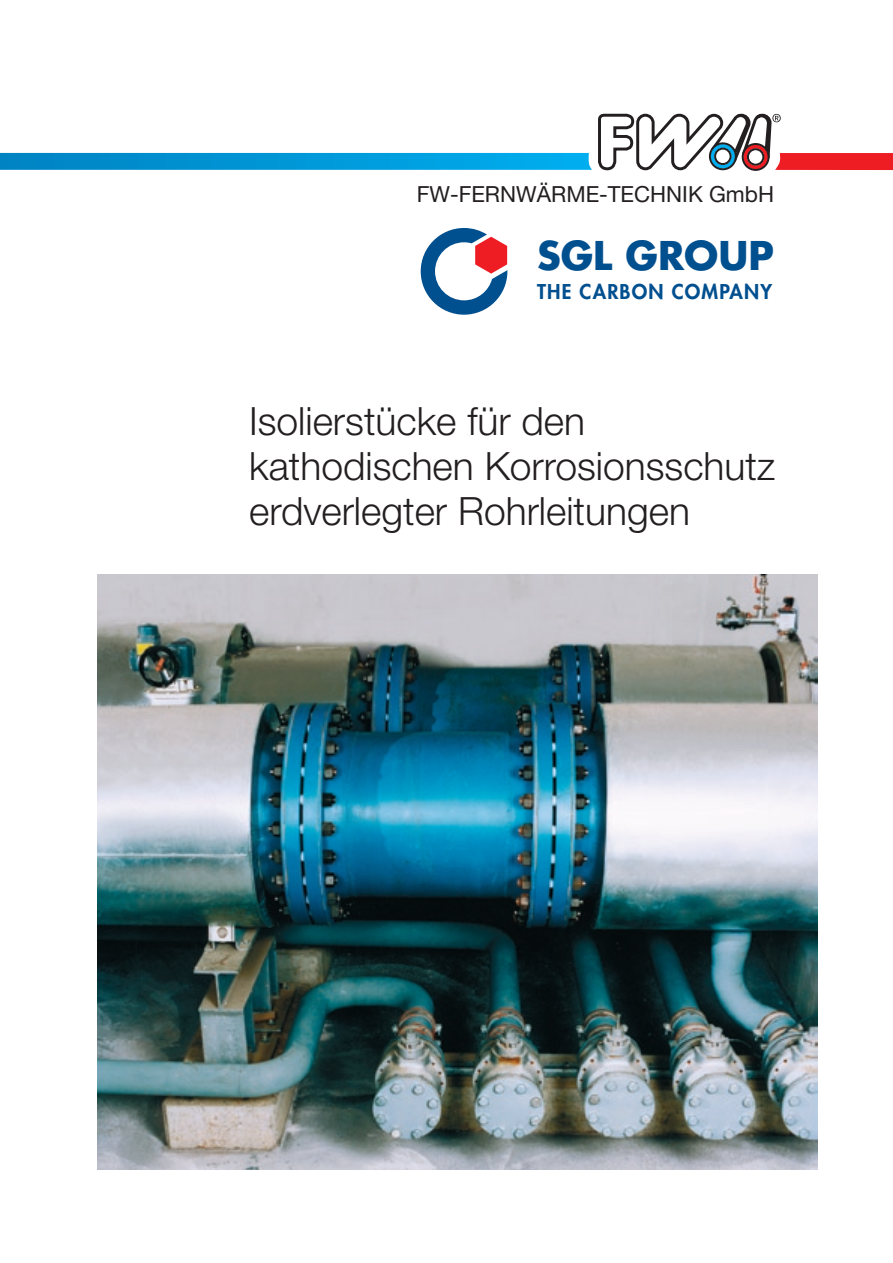
<style>
.page{position:relative;width:893px;height:1263px;background:#fff}
.page>*{position:absolute;margin:0;border:0;box-sizing:border-box;transform-origin:0 0}
.t1{font:300 39px/45px "Helvetica Neue LT";color:#231f20}
.t2{font:700 38.55px "Futura";color:#004f8f}
.t3{font:22.2px "Helvetica Neue LT";color:#231f20}
.t4{font:800 19.8px "Futura";letter-spacing:.06em;color:#004f8f}
</style>
<div class="page">
<img style="left:98px;top:574px;width:719px;height:595px">
<svg style="left:0;top:113px;width:893px;height:202px"></svg>
<p class="t3" style="left:417px;top:180px;width:359px">FW-FERNWÄRME-TECHNIK GmbH</p>
<p class="t2" style="left:537px;top:229px;width:238px">SGL GROUP</p>
<p class="t4" style="left:537px;top:278px;width:237px">THE CARBON COMPANY</p>
<p class="t1" style="left:249px;top:397px;width:527px">Isolierstücke für den kathodischen Korrosionsschutz erdverlegter Rohrleitungen</p>
</div>
